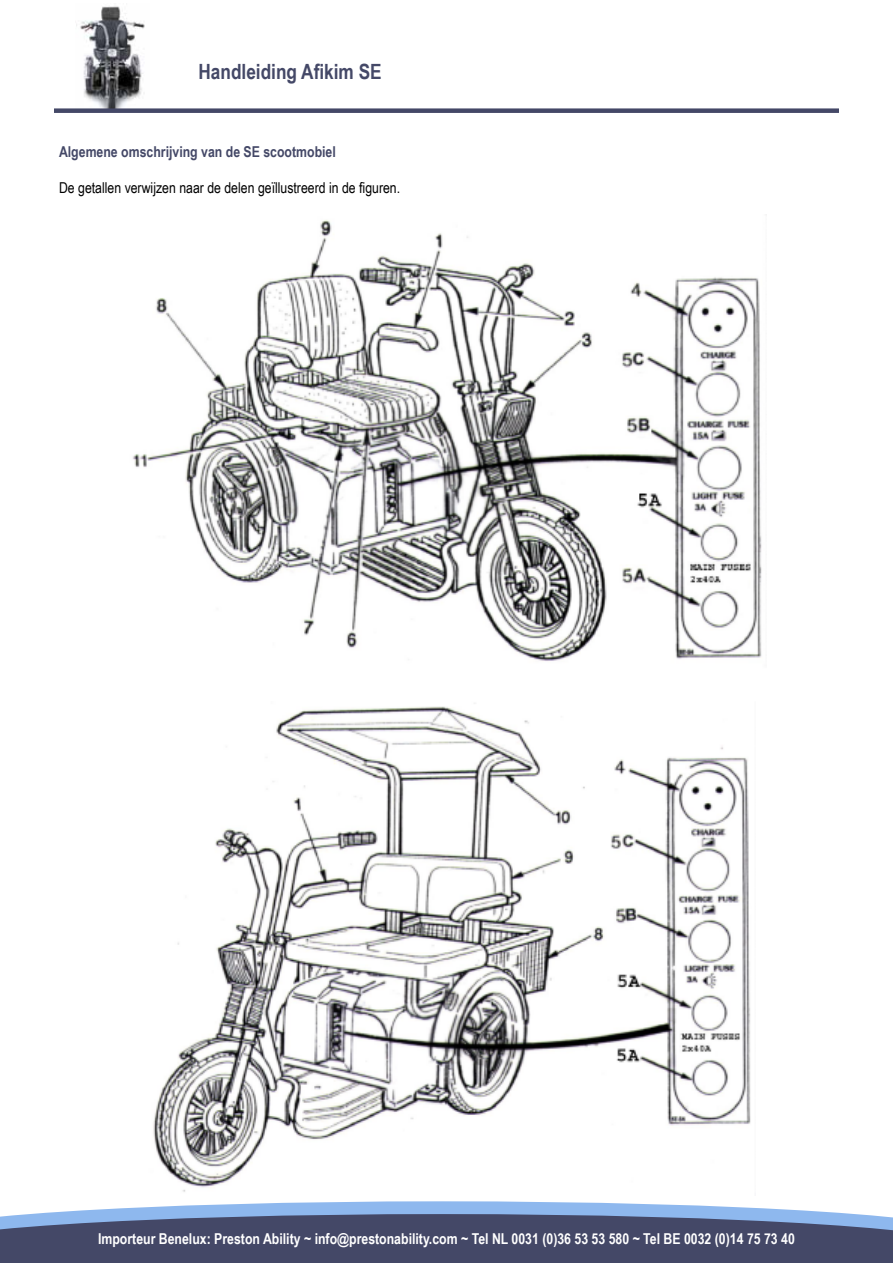
<style>
.page{position:relative;width:893px;height:1263px;background:#fff}
.page>*{position:absolute;margin:0;border:0;box-sizing:border-box;transform-origin:0 0}
.t1{font:700 21px "Arial Narrow";color:#444867}
.t2{font:700 15px "Arial Narrow";color:#fff}
.t3{font:15px "Arial Narrow";color:#000}
.t4{font:700 15px "Arial Narrow";color:#444867}
</style>
<div class="page">
<img style="left:76px;top:6px;width:69px;height:102px">
<svg style="left:32px;top:1201px;width:821px;height:13px;fill:#8eb8ee"></svg>
<div style="left:54px;top:108px;width:785px;height:5px;background:#444867"></div>
<svg style="left:0;top:1214px;width:893px;height:49px;background:#4b5374"></svg>
<img style="left:132px;top:214px;width:635px;height:447px">
<img style="left:153px;top:703px;width:598px;height:489px">
<h1 class="t1" style="left:199px;top:56px;width:185px">Handleiding Afikim SE</h1>
<p class="t4" style="left:59px;top:140px;width:278px">Algemene omschrijving van de SE scootmobiel</p>
<p class="t3" style="left:59px;top:177px;width:343px">De getallen verwijzen naar de delen geïllustreerd in de figuren.</p>
<p class="t2" style="left:98px;top:1227px;width:698px">Importeur Benelux: Preston Ability ~ info@prestonability.com ~ Tel NL 0031 (0)36 53 53 580 ~ Tel BE 0032 (0)14 75 73 40</p>
</div>
